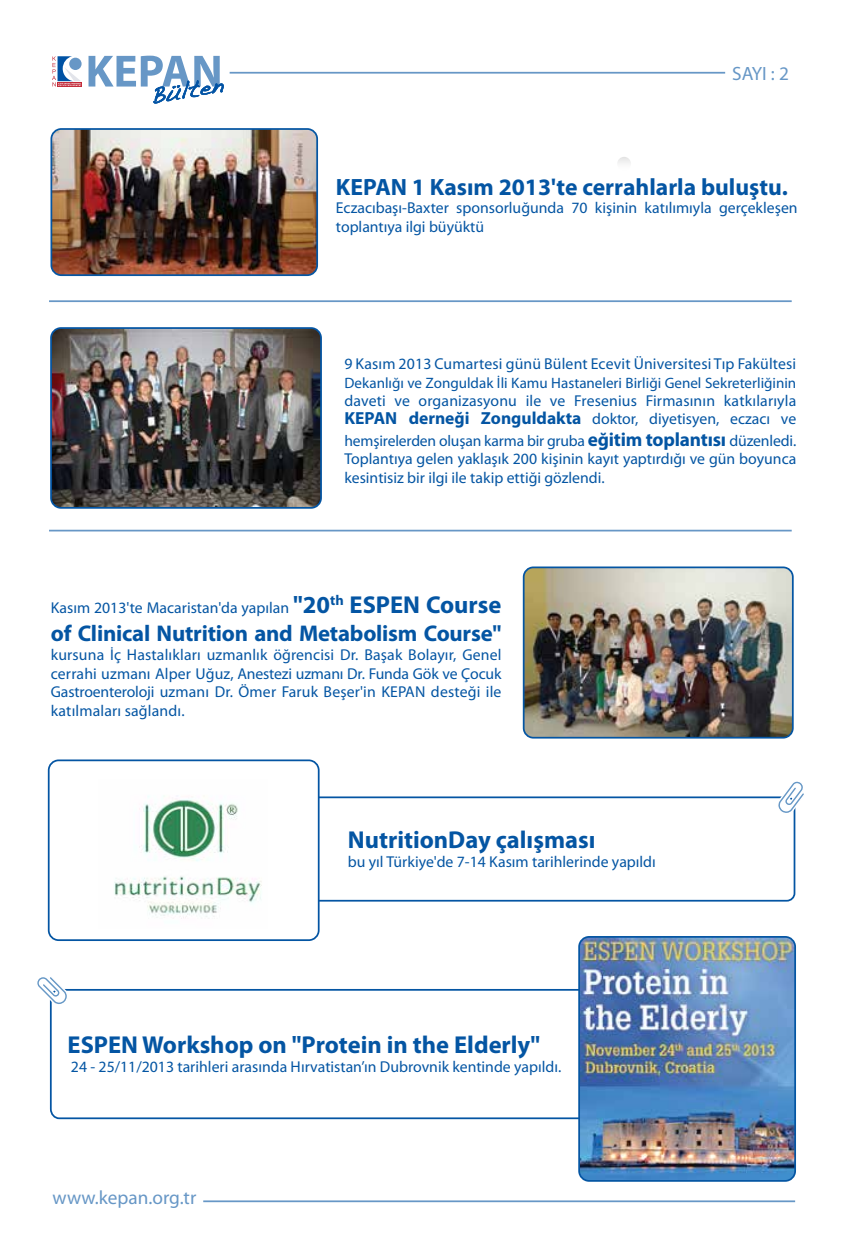
<style>
.page{position:relative;width:844px;height:1241px;background:#fff}
.page>*{position:absolute;margin:0;border:0;box-sizing:border-box;transform-origin:0 0}
.t1{font:700 24.5px "Myriad Pro";color:#0455a3}
.t2{font:700 23.62px "Myriad Pro";color:#0455a3}
.t3{font:700 22.75px "Myriad Pro";letter-spacing:-.01em;color:#0455a3}
.t4{font:19.25px "Myriad Pro";color:#6797c6}
.t5{font:15.75px/18.9px "Myriad Pro";color:#0455a3}
.t6{font:15.58px "Myriad Pro";letter-spacing:-.01em;color:#0455a3}
.t7{font:15.05px "Myriad Pro";color:#0455a3}
.s1{font-weight:700;font-size:17.5px}
.s2{font-weight:700;font-size:19.25px}
.s3{font-size:15.75px}
.s4{font-weight:700;font-size:24.5px}
</style>
<div class="page">
<hr style="left:58px;top:82px;width:24px;height:4px;background:#c32a39">
<svg style="left:52px;top:56px;width:29px;height:30px"></svg>
<svg style="left:617px;top:157px;width:14px;height:14px"></svg>
<img style="left:53px;top:129px;width:264px;height:146px">
<div style="left:50px;top:128px;width:268px;height:148px;border:2px solid #0556a3;border-radius:10px"></div>
<img style="left:51px;top:330px;width:270px;height:177px">
<div style="left:50px;top:327px;width:272px;height:181px;border:2px solid #0455a3;border-radius:10px"></div>
<img style="left:525px;top:569px;width:267px;height:168px">
<div style="left:522px;top:566px;width:271px;height:172px;border:2px solid #0455a3;border-radius:10px"></div>
<div style="left:278px;top:796px;width:517px;height:105px;border:2px solid #0455a3;border-radius:8px"></div>
<div style="left:50px;top:988px;width:559px;height:130px;border:2px solid #0455a3;border-radius:9px"></div>
<svg style="left:37px;top:977px;width:31px;height:28px"></svg>
<svg style="left:776px;top:781px;width:28px;height:33px"></svg>
<hr style="left:203px;top:1200px;width:591px;height:1px;background:#6797c6">
<hr style="left:49px;top:300px;width:742px;height:2px;background:#6797c6">
<hr style="left:49px;top:529px;width:742px;height:2px;background:#6797c6">
<hr style="left:229px;top:72px;width:496px;height:2px;background:#6797c6">
<svg style="left:88px;top:56px;width:136px;height:48px"></svg>
<div style="left:49px;top:760px;width:269px;height:180px;background:#fff;border-radius:10px"></div>
<div style="left:48px;top:759px;width:271px;height:181px;border:2px solid #0455a3;border-radius:10px"></div>
<img style="left:114px;top:796px;width:148px;height:123px">
<img style="left:579px;top:938px;width:215px;height:242px">
<div style="left:578px;top:935px;width:217px;height:246px;border:2px solid #0556a3;border-radius:10px"></div>
<p class="t4" style="left:732px;top:62px;width:58px">SAYI : 2</p>
<h2 class="t2" style="left:336px;top:171px;width:453px">KEPAN 1 Kasım 2013'te cerrahlarla buluştu.</h2>
<p class="t5" style="left:336px;top:198px;width:463px">Eczacıbaşı-Baxter sponsorluğunda 70 kişinin katılımıyla gerçekleşen toplantıya ilgi büyüktü</p>
<p class="t5" style="left:344px;top:354px;width:453px">9 Kasım 2013 Cumartesi günü Bülent Ecevit Üniversitesi Tıp Fakültesi</p>
<p class="t7" style="left:344px;top:373px;width:453px">Dekanlığı ve Zonguldak İli Kamu Hastaneleri Birliği Genel Sekreterliğinin</p>
<p class="t5" style="left:344px;top:391px;width:453px">daveti ve organizasyonu ile ve Fresenius Firmasının katkılarıyla<br><span class="s1">KEPAN derneği Zonguldakta</span> doktor, diyetisyen, eczacı ve</p>
<p class="t6" style="left:344px;top:430px;width:453px">hemşirelerden oluşan karma bir gruba <span class="s2">eğitim toplantısı</span> <span class="s3">düzenledi.</span></p>
<p class="t5" style="left:344px;top:449px;width:453px">Toplantıya gelen yaklaşık 200 kişinin kayıt yaptırdığı ve gün boyunca kesintisiz bir ilgi ile takip ettiği gözlendi.</p>
<p class="t5" style="left:51px;top:598px;width:452px">Kasım 2013'te Macaristan'da yapılan <span class="s4">"20</span><sup>th</sup> <span class="s4">ESPEN Course</span></p>
<h3 class="t3" style="left:51px;top:618px;width:452px">of Clinical Nutrition and Metabolism Course"</h3>
<p class="t5" style="left:51px;top:644px;width:452px;text-align:justify">kursuna İç Hastalıkları uzmanlık öğrencisi Dr. Başak Bolayır, Genel cerrahi uzmanı Alper Uğuz, Anestezi uzmanı Dr. Funda Gök ve Çocuk Gastroenteroloji uzmanı Dr. Ömer Faruk Beşer'in KEPAN desteği ile katılmaları sağlandı.</p>
<h1 class="t1" style="left:348px;top:823px;width:249px">NutritionDay çalışması</h1>
<p class="t5" style="left:348px;top:851px;width:309px">bu yıl Türkiye'de 7-14 Kasım tarihlerinde yapıldı</p>
<h1 class="t1" style="left:68px;top:1028px;width:474px">ESPEN Workshop on "Protein in the Elderly"</h1>
<p class="t5" style="left:71px;top:1057px;width:492px">24 - 25/11/2013 tarihleri arasında Hırvatistan’ın Dubrovnik kentinde yapıldı.</p>
<p class="t4" style="left:53px;top:1185px;width:145px">www.kepan.org.tr</p>
</div>
